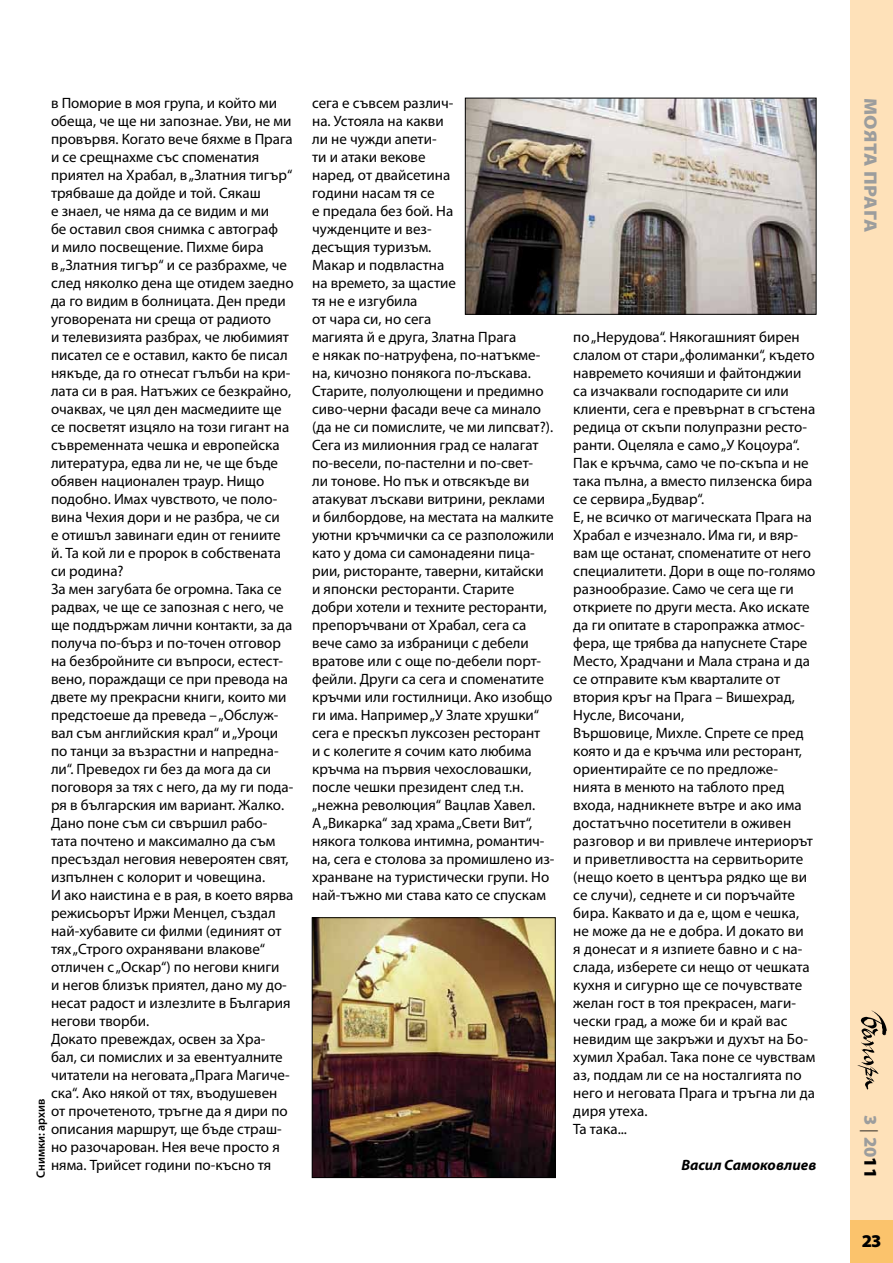
<style>
.page{position:relative;width:893px;height:1263px;background:#fff}
.page>*{position:absolute;margin:0;border:0;box-sizing:border-box;transform-origin:0 0}
.t1{font:900 18px "Myriad Pro";color:#9c9d9d;scale:1.1 1}
.t2{font:900 18px "Myriad Pro";color:#9c9d9d}
.t3{font:900 18px "Myriad Pro";color:#000}
.t4{font:15px/18px "Myriad Pro";color:#000}
.t5{font:italic 700 15px "Myriad Pro";color:#000}
.t6{font:600 12px "Myriad Pro";color:#000}
.s1{font-weight:300;color:#000}
.s2{color:#000}
</style>
<div class="page">
<div style="left:850px;top:0;width:43px;height:1263px;background:#fee1b9"></div>
<div style="left:850px;top:1220px;width:43px;height:43px;background:#fbc36c"></div>
<img style="left:314px;top:919px;width:240px;height:257px">
<div style="left:312px;top:917px;width:244px;height:261px;border:1px solid #000"></div>
<img style="left:467px;top:100px;width:347px;height:213px">
<div style="left:465px;top:98px;width:351px;height:217px;border:1px solid #000"></div>
<p class="t4" style="left:51px;top:94px;width:244px">в Поморие в моя група, и който ми обеща, че ще ни запознае. Уви, не ми провървя. Когато вече бяхме в Прага и се срещнахме със споменатия приятел на Храбал, в „Златния тигър“ трябваше да дойде и той. Сякаш<br>е знаел, че няма да се видим и ми<br>бе оставил своя снимка с автограф<br>и мило посвещение. Пихме бира<br>в „Златния тигър“ и се разбрахме, че след няколко дена ще отидем заедно да го видим в болницата. Ден преди уговорената ни среща от радиото<br>и телевизията разбрах, че любимият писател се е оставил, както бе писал някъде, да го отнесат гълъби на кри&shy;лата си в рая. Натъжих се безкрайно, очаквах, че цял ден масмедиите ще се посветят изцяло на този гигант на съвременната чешка и европейска литература, едва ли не, че ще бъде обявен национален траур. Нищо подобно. Имах чувството, че поло&shy;вина Чехия дори и не разбра, че си<br>е отишъл завинаги един от гениите й. Та кой ли е пророк в собствената си родина?<br>За мен загубата бе огромна. Така се радвах, че ще се запозная с него, че ще поддържам лични контакти, за да получа по-бърз и по-точен отговор на безбройните си въпроси, естест&shy;вено, пораждащи се при превода на двете му прекрасни книги, които ми предстоеше да преведа – „Обслуж&shy;вал съм английския крал“ и „Уроци по танци за възрастни и напредна&shy;ли“. Преведох ги без да мога да си поговоря за тях с него, да му ги пода&shy;ря в българския им вариант. Жалко.<br>Дано поне съм си свършил рабо&shy;тата почтено и максимално да съм пресъздал неговия невероятен свят, изпълнен с колорит и човещина.<br>И ако наистина е в рая, в което вярва режисьорът Иржи Менцел, създал най-хубавите си филми (единият от тях „Строго охранявани влакове“ отличен с „Оскар“) по негови книги<br>и негов близък приятел, дано му до&shy;несат радост и излезлите в България негови творби.<br>Докато превеждах, освен за Хра&shy;бал, си помислих и за евентуалните читатели на неговата „Прага Магиче&shy;ска“. Ако някой от тях, въодушевен от прочетеното, тръгне да я дири по описания маршрут, ще бъде страш&shy;но разочарован. Нея вече просто я няма. Трийсет години по-късно тя</p>
<p class="t4" style="left:312px;top:94px;width:244px">сега е съвсем различ-<br>на. Устояла на какви<br>ли не чужди апети-<br>ти и атаки векове<br>наред, от двайсетина<br>години насам тя се<br>е предала без бой. На<br>чужденците и вез-<br>десъщия туризъм.<br>Макар и подвластна<br>на времето, за щастие<br>тя не е изгубила<br>от чара си, но сега<br>магията й е друга, Златна Прага<br>е някак по-натруфена, по-натъкме&shy;на, кичозно понякога по-лъскава.<br>Старите, полуолющени и предимно сиво-черни фасади вече са минало (да не си помислите, че ми липсват?).<br>Сега из милионния град се налагат по-весели, по-пастелни и по-свет-<br>ли тонове. Но пък и отвсякъде ви атакуват лъскави витрини, реклами и билбордове, на местата на малките уютни кръчмички са се разположили като у дома си самонадеяни пица&shy;рии, ристоранте, таверни, китайски и японски ресторанти. Старите добри хотели и техните ресторанти, препоръчвани от Храбал, сега са вече само за избраници с дебели вратове или с още по-дебели порт&shy;фейли. Други са сега и споменатите кръчми или гостилници. Ако изобщо ги има. Например „У Злате хрушки“ сега е прескъп луксозен ресторант<br>и с колегите я сочим като любима кръчма на първия чехословашки, после чешки президент след т.н. „нежна революция“ Вацлав Хавел.<br>А „Викарка“ зад храма „Свети Вит“, някога толкова интимна, романтич&shy;на, сега е столова за промишлено из&shy;хранване на туристически групи. Но най-тъжно ми става като се спускам</p>
<p class="t6" style="left:33px;top:1178px;width:81px;rotate:-90deg">Снимки: архив</p>
<p class="t4" style="left:573px;top:328px;width:244px">по „Нерудова“. Някогашният бирен слалом от стари „фолиманки“, където навремето кочияши и файтонджии са изчаквали господарите си или клиенти, сега е превърнат в сгъстена редица от скъпи полупразни ресто&shy;ранти. Оцеляла е само „У Коцоура“.<br>Пак е кръчма, само че по-скъпа и не така пълна, а вместо пилзенска бира се сервира „Будвар“.<br>Е, не всичко от магическата Прага на<br>Храбал е изчезнало. Има ги, и вяр&shy;вам ще останат, споменатите от него специалитети. Дори в още по-голямо разнообразие. Само че сега ще ги откриете по други места. Ако искате да ги опитате в старопражка атмос&shy;фера, ще трябва да напуснете Старе<br>Место, Храдчани и Мала страна и да се отправите към кварталите от втория кръг на Прага – Вишехрад,<br>Нусле, Височани,<br>Вършовице, Михле. Спрете се пред която и да е кръчма или ресторант, ориентирайте се по предложе&shy;нията в менюто на таблото пред входа, надникнете вътре и ако има достатъчно посетители в оживен разговор и ви привлече интериорът и приветливостта на сервитьорите (нещо което в центъра рядко ще ви се случи), седнете и си поръчайте бира. Каквато и да е, щом е чешка, не може да не е добра. И докато ви<br>я донесат и я изпиете бавно и с на&shy;слада, изберете си нещо от чешката кухня и сигурно ще се почувствате желан гост в тоя прекрасен, маги&shy;чески град, а може би и край вас невидим ще закръжи и духът на Бо&shy;хумил Храбал. Така поне се чувствам аз, поддам ли се на носталгията по него и неговата Прага и тръгна ли да диря утеха.<br>Та така...</p>
<p class="t5" style="left:681px;top:1155px;width:137px">Васил Самоковлиев</p>
<p class="t1" style="left:883px;top:98px;width:121px;rotate:90deg">Моята Прага</p>
<p class="t1" style="left:883px;top:98px;width:180px;rotate:90deg">Българите в Чехия</p>
<p class="t2" style="left:883px;top:1115px;width:64px;rotate:90deg">3 <span class="s1">|</span> 20<span class="s2">11</span></p>
<p class="t3" style="left:862px;top:1229px;width:21px">23</p>
</div>
